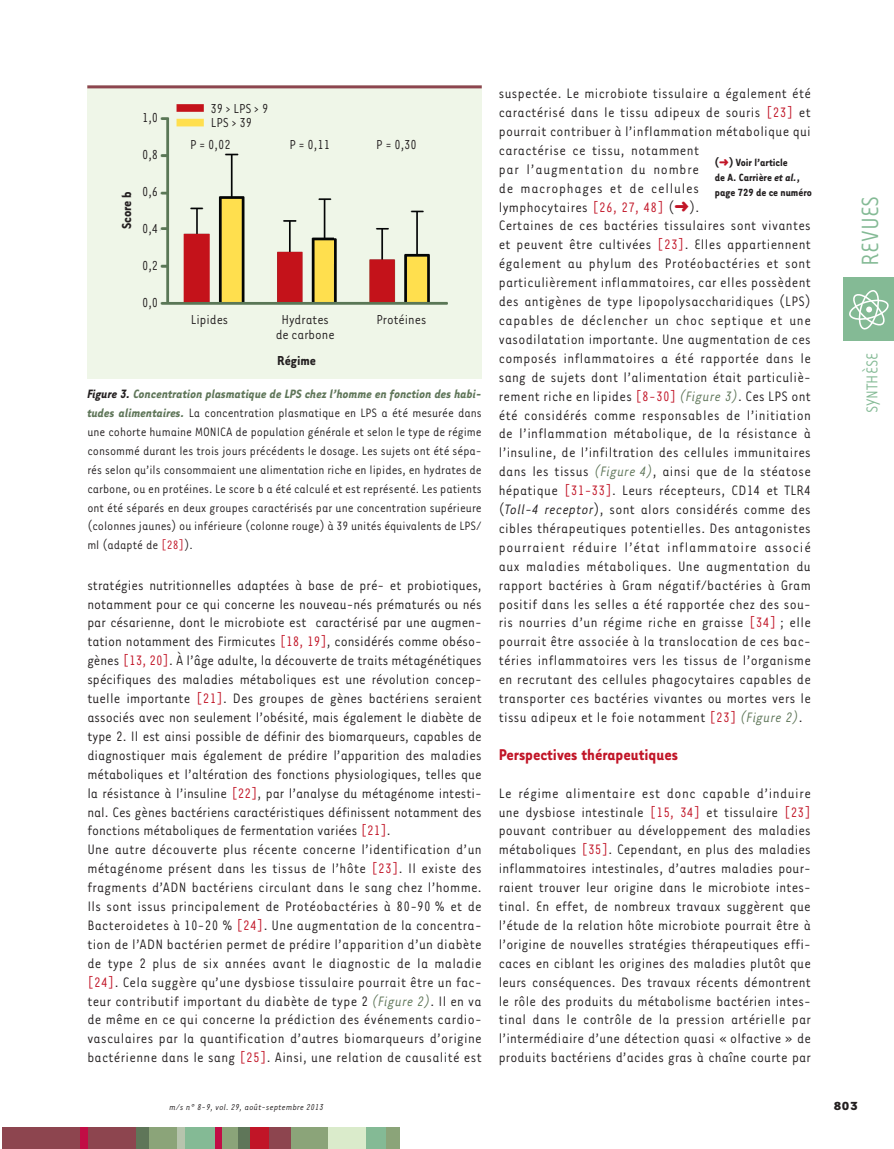
<style>
.page{position:relative;width:894px;height:1149px;background:#fff}
.page>*{position:absolute;margin:0;border:0;box-sizing:border-box;transform-origin:0 0}
.t1{font:27px "Tarzana Narrow";color:#84ba95}
.t2{font:700 18px "Tarzana Narrow";color:#c11527}
.t3{font:18px "Tarzana Narrow";color:#84ba95}
.t4{font:15.75px/18.9px "Tarzana Narrow";letter-spacing:.02em;color:#231f20}
.t5{font:15px/15px "Tarzana Narrow";color:#231f20;text-align:center}
.t6{font:700 15px "Tarzana Narrow";color:#231f20}
.t7{font:13.95px/18.9px "Tarzana Narrow";color:#231f20;text-align:justify}
.t8{font:700 13.5px "Tarzana Wide";color:#231f20}
.t9{font:700 12px/15px "Tarzana Narrow";color:#231f20}
.t10{font:italic 9.75px "Tarzana Narrow";letter-spacing:.025em;color:#231f20}
.s1{font-weight:700;font-style:italic}
.s2{font-weight:700;font-style:italic;color:#5f7659}
.s3{color:#c11527}
.s4{font-style:italic;color:#5f7659}
.s5{font-style:italic}
</style>
<div class="page">
<div style="left:842px;top:277px;width:51px;height:64px;background:#84ba95"></div>
<svg style="left:849px;top:290px;width:40px;height:39px"></svg>
<div style="left:2px;top:1127px;width:134px;height:22px;background:#8d454f"></div>
<div style="left:237px;top:1127px;width:13px;height:22px;background:#5f7659"></div>
<div style="left:80px;top:1127px;width:7px;height:22px;background:#c10d45"></div>
<div style="left:136px;top:1127px;width:21px;height:22px;background:#5f7659"></div>
<div style="left:149px;top:1127px;width:30px;height:22px;background:#8ba479"></div>
<div style="left:177px;top:1127px;width:9px;height:22px;background:#b6c4ad"></div>
<div style="left:185px;top:1127px;width:30px;height:22px;background:#84ba95"></div>
<div style="left:219px;top:1127px;width:19px;height:22px;background:#8ba479"></div>
<div style="left:215px;top:1127px;width:6px;height:22px;background:#c10d45"></div>
<div style="left:250px;top:1127px;width:27px;height:22px;background:#c11527"></div>
<div style="left:289px;top:1127px;width:39px;height:22px;background:#8ba479"></div>
<div style="left:269px;top:1127px;width:21px;height:22px;background:#8d454f"></div>
<div style="left:328px;top:1127px;width:38px;height:22px;background:#daebcb"></div>
<div style="left:366px;top:1127px;width:20px;height:22px;background:#84ba95"></div>
<div style="left:385px;top:1127px;width:14px;height:22px;background:#8ba479"></div>
<div style="left:87px;top:85px;width:394px;height:294px;background:#eff6e8"></div>
<img style="left:136px;top:88px;width:345px;height:217px">
<hr style="left:87px;top:85px;width:394px;height:3px;background:#8d454f">
<p class="t6" style="left:121px;top:229px;width:39px;rotate:-90deg">Score b</p>
<p class="t5" style="left:142px;top:111px;width:18px">1,0</p>
<p class="t5" style="left:142px;top:149px;width:18px">0,8</p>
<p class="t5" style="left:142px;top:186px;width:18px">0,6</p>
<p class="t5" style="left:142px;top:222px;width:18px">0,4</p>
<p class="t5" style="left:142px;top:259px;width:18px">0,2</p>
<p class="t5" style="left:142px;top:297px;width:18px">0,0</p>
<p class="t5" style="left:210px;top:102px;width:59px;line-height:14.2px;text-align:left">39 &gt; LPS &gt; 9<br>LPS &gt; 39</p>
<p class="t5" style="left:190px;top:138px;width:42px">P = 0,02</p>
<p class="t5" style="left:289px;top:138px;width:42px">P = 0,11</p>
<p class="t5" style="left:376px;top:138px;width:42px">P = 0,30</p>
<p class="t5" style="left:191px;top:314px;width:39px">Lipides</p>
<p class="t5" style="left:276px;top:314px;width:60px">Hydrates de carbone</p>
<p class="t5" style="left:376px;top:314px;width:51px">Protéines</p>
<p class="t6" style="left:277px;top:356px;width:40px">Régime</p>
<p class="t7" style="left:87px;top:386px;width:396px"><span class="s1">Figure 3.</span> <span class="s2">Concentration plasmatique de LPS chez l’homme en fonction des habi&shy;tudes alimentaires.</span> La concentration plasmatique en LPS a été mesurée dans une cohorte humaine MONICA de population générale et selon le type de régime consommé durant les trois jours précédents le dosage. Les sujets ont été sépa&shy;rés selon qu’ils consommaient une alimentation riche en lipides, en hydrates de carbone, ou en protéines. Le score b a été calculé et est représenté. Les patients ont été séparés en deux groupes caractérisés par une concentration supérieure (colonnes jaunes) ou inférieure (colonne rouge) à 39 unités équivalents de LPS/ ml (adapté de <span class="s3">[28]</span>).</p>
<p class="t4" style="left:87px;top:577px;width:396px">stratégies nutritionnelles adaptées à base de pré- et probiotiques, notamment pour ce qui concerne les nouveau-nés prématurés ou nés par césarienne, dont le microbiote est caractérisé par une augmen&shy;tation notamment des Firmicutes <span class="s3">[18, 19]</span>, considérés comme obéso&shy;gènes <span class="s3">[13, 20]</span>. À l’âge adulte, la découverte de traits métagénétiques spécifiques des maladies métaboliques est une révolution concep&shy;tuelle importante <span class="s3">[21]</span>. Des groupes de gènes bactériens seraient associés avec non seulement l’obésité, mais également le diabète de type 2. Il est ainsi possible de définir des biomarqueurs, capables de diagnostiquer mais également de prédire l’apparition des maladies métaboliques et l’altération des fonctions physiologiques, telles que la résistance à l’insuline <span class="s3">[22]</span>, par l’analyse du métagénome intesti&shy;nal. Ces gènes bactériens caractéristiques définissent notamment des fonctions métaboliques de fermentation variées <span class="s3">[21]</span>.<br>Une autre découverte plus récente concerne l’identification d’un métagénome présent dans les tissus de l’hôte <span class="s3">[23]</span>. Il existe des fragments d’ADN bactériens circulant dans le sang chez l’homme.<br>Ils sont issus principalement de Protéobactéries à 80-90 % et de Bacteroidetes à 10-20 % <span class="s3">[24]</span>. Une augmentation de la concentra&shy;tion de l’ADN bactérien permet de prédire l’apparition d’un diabète de type 2 plus de six années avant le diagnostic de la maladie <span class="s3">[24]</span>. Cela suggère qu’une dysbiose tissulaire pourrait être un fac&shy;teur contributif important du diabète de type 2 <span class="s4">(Figure 2)</span>. Il en va de même en ce qui concerne la prédiction des événements cardio&shy;vasculaires par la quantification d’autres biomarqueurs d’origine bactérienne dans le sang <span class="s3">[25]</span>. Ainsi, une relation de causalité est</p>
<p class="t4" style="left:498px;top:85px;width:313px">suspectée. Le microbiote tissulaire a également été caractérisé dans le tissu adipeux de souris <span class="s3">[23]</span> et pourrait contribuer à l’inflammation métabolique qui caractérise ce tissu, notamment<br>par l’augmentation du nombre<br>de macrophages et de cellules<br>lymphocytaires <span class="s3">[26, 27, 48]</span> (<span class="s3">➜</span>).<br>Certaines de ces bactéries tissulaires sont vivantes et peuvent être cultivées <span class="s3">[23]</span>. Elles appartiennent également au phylum des Protéobactéries et sont particulièrement inflammatoires, car elles possèdent des antigènes de type lipopolysaccharidiques (LPS) capables de déclencher un choc septique et une vasodilatation importante. Une augmentation de ces composés inflammatoires a été rapportée dans le sang de sujets dont l’alimentation était particuliè&shy;rement riche en lipides <span class="s3">[8-30]</span> <span class="s4">(Figure 3)</span>. Ces LPS ont été considérés comme responsables de l’initiation de l’inflammation métabolique, de la résistance à l’insuline, de l’infiltration des cellules immunitaires dans les tissus <span class="s4">(Figure 4)</span>, ainsi que de la stéatose hépatique <span class="s3">[31-33]</span>. Leurs récepteurs, CD14 et TLR4 (<span class="s5">Toll-4 receptor</span>), sont alors considérés comme des cibles thérapeutiques potentielles. Des antagonistes pourraient réduire l’état inflammatoire associé aux maladies métaboliques. Une augmentation du rapport bactéries à Gram négatif/bactéries à Gram positif dans les selles a été rapportée chez des sou&shy;ris nourries d’un régime riche en graisse <span class="s3">[34]</span> ; elle pourrait être associée à la translocation de ces bac&shy;téries inflammatoires vers les tissus de l’organisme en recrutant des cellules phagocytaires capables de transporter ces bactéries vivantes ou mortes vers le tissu adipeux et le foie notamment <span class="s3">[23]</span> <span class="s4">(Figure 2)</span>.</p>
<p class="t2" style="left:498px;top:748px;width:181px">Perspectives thérapeutiques</p>
<p class="t4" style="left:498px;top:785px;width:313px;text-align:justify">Le régime alimentaire est donc capable d’induire une dysbiose intestinale <span class="s3">[15, 34]</span> et tissulaire <span class="s3">[23] </span>pouvant contribuer au développement des maladies métaboliques <span class="s3">[35]</span>. Cependant, en plus des maladies inflammatoires intestinales, d’autres maladies pour&shy;raient trouver leur origine dans le microbiote intes&shy;tinal. En effet, de nombreux travaux suggèrent que l’étude de la relation hôte microbiote pourrait être à l’origine de nouvelles stratégies thérapeutiques effi&shy;caces en ciblant les origines des maladies plutôt que leurs conséquences. Des travaux récents démontrent le rôle des produits du métabolisme bactérien intes&shy;tinal dans le contrôle de la pression artérielle par l’intermédiaire d’une détection quasi « olfactive » de produits bactériens d’acides gras à chaîne courte par</p>
<p class="t9" style="left:714px;top:156px;width:98px">(<span class="s3">➜</span>) Voir l’article<br>de A. Carrière <span class="s5">et al.</span>, page 729 de ce numéro</p>
<p class="t1" style="left:860px;top:266px;width:71px;rotate:-90deg">REVUES</p>
<p class="t3" style="left:865px;top:413px;width:62px;rotate:-90deg">SYNTHÈSE</p>
<p class="t10" style="left:169px;top:1103px;width:155px">m/s n° 8-9, vol. 29, août-septembre 2013</p>
<p class="t8" style="left:833px;top:1101px;width:26px">803</p>
</div>
